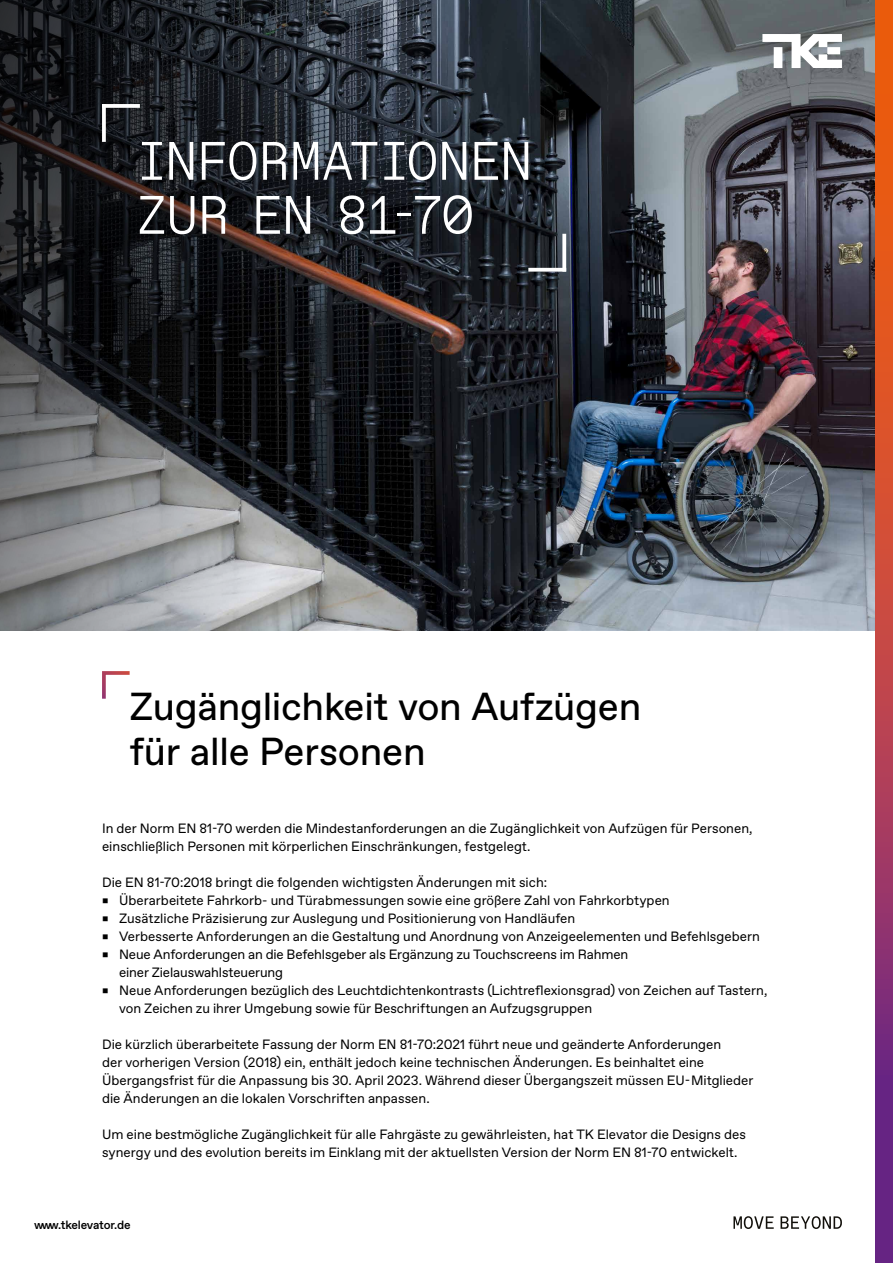
<style>
.page{position:relative;width:893px;height:1263px;background:#fff}
.page>*{position:absolute;margin:0;border:0;box-sizing:border-box;transform-origin:0 0}
.t1{font:300 54px/54px "TKE Type Mono";letter-spacing:-.035em;color:#fff}
.t2{font:39px/45px "TKE Type";letter-spacing:-.01em;color:#000}
.t3{font:13.5px/18px "TKE Type";color:#000}
.t4{font:500 12px "TKE Type";letter-spacing:-.015em;color:#000}
</style>
<div class="page">
<svg style="left:733px;top:1216px;width:41px;height:13px"></svg>
<svg style="left:780px;top:1216px;width:62px;height:13px"></svg>
<img style="left:0;top:0;width:876px;height:631px">
<svg style="left:876px;top:0;width:17px;height:1263px;background:#b64447"></svg>
<svg style="left:102px;top:671px;width:28px;height:28px"></svg>
<svg style="left:562px;top:234px;width:4px;height:34px"></svg>
<svg style="left:528px;top:268px;width:38px;height:4px"></svg>
<svg style="left:102px;top:108px;width:4px;height:34px"></svg>
<svg style="left:102px;top:104px;width:38px;height:4px"></svg>
<svg style="left:762px;top:34px;width:80px;height:34px"></svg>
<h1 class="t1" style="left:136px;top:135px;width:398px">INFORMATIONEN<br>ZUR EN 81-70</h1>
<h2 class="t2" style="left:130px;top:685px;width:513px">Zugänglichkeit von Aufzügen für alle Personen</h2>
<p class="t3" style="left:102px;top:820px;width:652px">In der Norm EN 81-70 werden die Mindestanforderungen an die Zugänglichkeit von Aufzügen für Personen, einschließlich Personen mit körperlichen Einschränkungen, festgelegt.</p>
<p class="t3" style="left:119px;top:874px;width:650px;text-indent:-17px">Die EN 81-70:2018 bringt die folgenden wichtigsten Änderungen mit sich:<br>Überarbeitete Fahrkorb- und Türabmessungen sowie eine größere Zahl von Fahrkorbtypen<br>Zusätzliche Präzisierung zur Auslegung und Positionierung von Handläufen<br>Verbesserte Anforderungen an die Gestaltung und Anordnung von Anzeigeelementen und Befehlsgebern Neue Anforderungen an die Befehlsgeber als Ergänzung zu Touchscreens im Rahmen<br>einer Zielauswahlsteuerung<br>Neue Anforderungen bezüglich des Leuchtdichtenkontrasts (Lichtreflexionsgrad) von Zeichen auf Tastern, von Zeichen zu ihrer Umgebung sowie für Beschriftungen an Aufzugsgruppen</p>
<p class="t3" style="left:102px;top:1036px;width:653px">Die kürzlich überarbeitete Fassung der Norm EN 81-70:2021 führt neue und geänderte Anforderungen<br>der vorherigen Version (2018) ein, enthält jedoch keine technischen Änderungen. Es beinhaltet eine Übergangsfrist für die Anpassung bis 30. April 2023. Während dieser Übergangszeit müssen EU-Mitglieder die Änderungen an die lokalen Vorschriften anpassen.</p>
<p class="t3" style="left:102px;top:1126px;width:645px">Um eine bestmögliche Zugänglichkeit für alle Fahrgäste zu gewährleisten, hat TK Elevator die Designs des synergy und des evolution bereits im Einklang mit der aktuellsten Version der Norm EN 81-70 entwickelt.</p>
<p class="t4" style="left:34px;top:1218px;width:98px">www.tkelevator.de</p>
</div>
